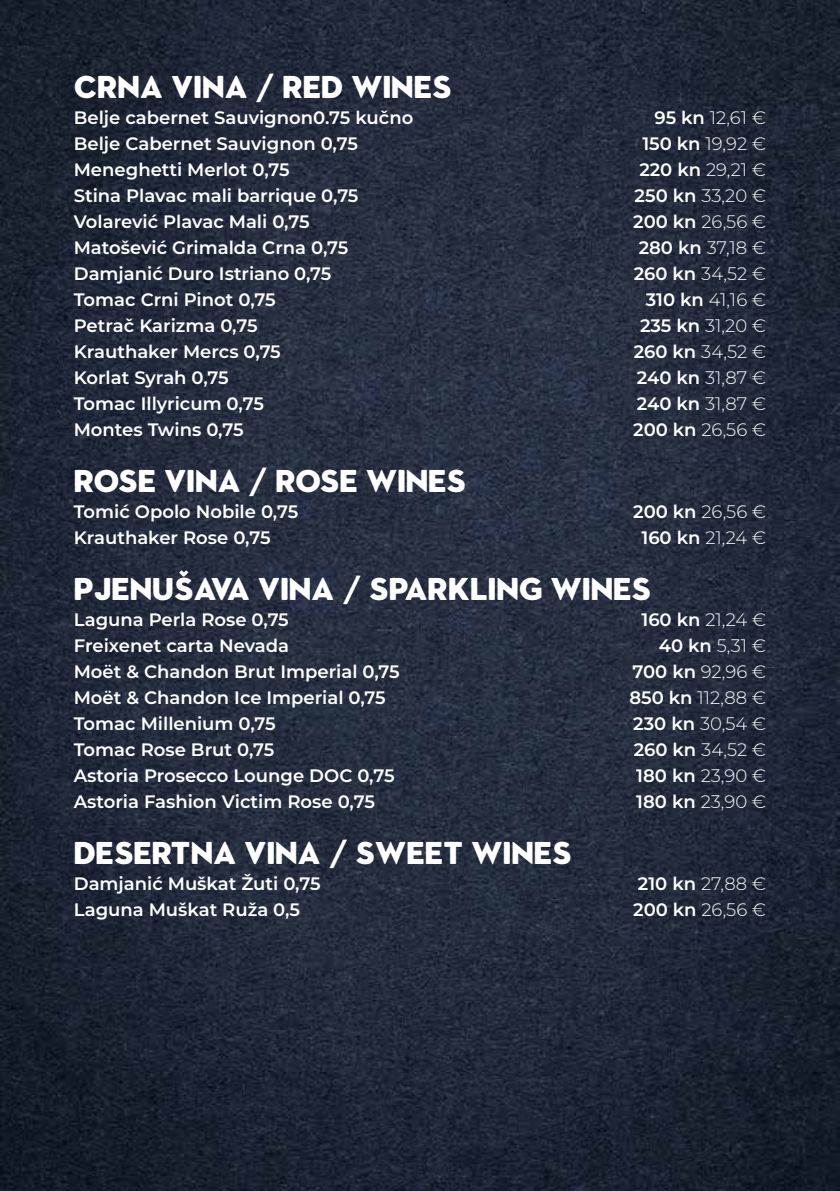
<style>
.page{position:relative;width:840px;height:1191px;background:#fff}
.page>*{position:absolute;margin:0;border:0;box-sizing:border-box;transform-origin:0 0}
.t1{font:900 30px "Sonder Sans";color:#fff}
.t2{font:600 18px "Montserrat";color:#fff}
.t3{font:300 18px "Montserrat";color:#fff}
.s1{font-weight:600}
</style>
<div class="page">
<img style="left:0;top:0;width:839px;height:1191px">
<h1 class="t1" style="left:74px;top:68px;width:379px">CRNA VINA / RED WINES</h1>
<p class="t2" style="left:74px;top:105px;width:341px">Belje cabernet Sauvignon0.75 kučno</p>
<p class="t3" style="left:654px;top:105px;width:113px"><span class="s1">95 kn</span> 12,61 €</p>
<p class="t2" style="left:74px;top:131px;width:285px">Belje Cabernet Sauvignon 0,75</p>
<p class="t3" style="left:642px;top:131px;width:125px"><span class="s1">150 kn</span> 19,92 €</p>
<p class="t2" style="left:74px;top:157px;width:217px">Meneghetti Merlot 0,75</p>
<p class="t3" style="left:639px;top:157px;width:128px"><span class="s1">220 kn</span> 29,21 €</p>
<p class="t2" style="left:74px;top:183px;width:286px">Stina Plavac mali barrique 0,75</p>
<p class="t3" style="left:634px;top:183px;width:133px"><span class="s1">250 kn</span> 33,20 €</p>
<p class="t2" style="left:74px;top:209px;width:237px">Volarević Plavac Mali 0,75</p>
<p class="t3" style="left:633px;top:209px;width:134px"><span class="s1">200 kn</span> 26,56 €</p>
<p class="t2" style="left:74px;top:235px;width:276px">Matošević Grimalda Crna 0,75</p>
<p class="t3" style="left:638px;top:235px;width:129px"><span class="s1">280 kn</span> 37,18 €</p>
<p class="t2" style="left:74px;top:261px;width:259px">Damjanić Duro Istriano 0,75</p>
<p class="t3" style="left:633px;top:261px;width:134px"><span class="s1">260 kn</span> 34,52 €</p>
<p class="t2" style="left:74px;top:287px;width:203px">Tomac Crni Pinot 0,75</p>
<p class="t3" style="left:645px;top:287px;width:122px"><span class="s1">310 kn</span> 41,16 €</p>
<p class="t2" style="left:74px;top:313px;width:185px">Petrač Karizma 0,75</p>
<p class="t3" style="left:639px;top:313px;width:127px"><span class="s1">235 kn</span> 31,20 €</p>
<p class="t2" style="left:74px;top:339px;width:208px">Krauthaker Mercs 0,75</p>
<p class="t3" style="left:633px;top:339px;width:134px"><span class="s1">260 kn</span> 34,52 €</p>
<p class="t2" style="left:74px;top:365px;width:156px">Korlat Syrah 0,75</p>
<p class="t3" style="left:636px;top:365px;width:131px"><span class="s1">240 kn</span> 31,87 €</p>
<p class="t2" style="left:74px;top:391px;width:191px">Tomac Illyricum 0,75</p>
<p class="t3" style="left:636px;top:391px;width:131px"><span class="s1">240 kn</span> 31,87 €</p>
<p class="t2" style="left:74px;top:417px;width:171px">Montes Twins 0,75</p>
<p class="t3" style="left:633px;top:417px;width:134px"><span class="s1">200 kn</span> 26,56 €</p>
<h1 class="t1" style="left:74px;top:462px;width:393px">ROSE VINA / ROSE WINES</h1>
<p class="t2" style="left:74px;top:499px;width:226px">Tomić Opolo Nobile 0,75</p>
<p class="t3" style="left:633px;top:499px;width:134px"><span class="s1">200 kn</span> 26,56 €</p>
<p class="t2" style="left:74px;top:525px;width:198px">Krauthaker Rose 0,75</p>
<p class="t3" style="left:641px;top:525px;width:126px"><span class="s1">160 kn</span> 21,24 €</p>
<h1 class="t1" style="left:74px;top:570px;width:578px">PJENUŠAVA VINA / SPARKLING WINES</h1>
<p class="t2" style="left:74px;top:607px;width:216px">Laguna Perla Rose 0,75</p>
<p class="t3" style="left:641px;top:607px;width:126px"><span class="s1">160 kn</span> 21,24 €</p>
<p class="t2" style="left:74px;top:633px;width:217px">Freixenet carta Nevada</p>
<p class="t3" style="left:658px;top:633px;width:109px"><span class="s1">40 kn</span> 5,31 €</p>
<p class="t2" style="left:74px;top:659px;width:327px">Moët &amp; Chandon Brut Imperial 0,75</p>
<p class="t3" style="left:632px;top:659px;width:135px"><span class="s1">700 kn</span> 92,96 €</p>
<p class="t2" style="left:74px;top:685px;width:313px">Moët &amp; Chandon Ice Imperial 0,75</p>
<p class="t3" style="left:629px;top:685px;width:138px"><span class="s1">850 kn</span> 112,88 €</p>
<p class="t2" style="left:74px;top:711px;width:203px">Tomac Millenium 0,75</p>
<p class="t3" style="left:633px;top:711px;width:134px"><span class="s1">230 kn</span> 30,54 €</p>
<p class="t2" style="left:74px;top:737px;width:202px">Tomac Rose Brut 0,75</p>
<p class="t3" style="left:633px;top:737px;width:134px"><span class="s1">260 kn</span> 34,52 €</p>
<p class="t2" style="left:74px;top:763px;width:322px">Astoria Prosecco Lounge DOC 0,75</p>
<p class="t3" style="left:636px;top:763px;width:131px"><span class="s1">180 kn</span> 23,90 €</p>
<p class="t2" style="left:74px;top:789px;width:302px">Astoria Fashion Victim Rose 0,75</p>
<p class="t3" style="left:636px;top:789px;width:131px"><span class="s1">180 kn</span> 23,90 €</p>
<h1 class="t1" style="left:74px;top:834px;width:499px">DESERTNA VINA / SWEET WINES</h1>
<p class="t2" style="left:74px;top:871px;width:248px">Damjanić Muškat Žuti 0,75</p>
<p class="t3" style="left:637px;top:871px;width:130px"><span class="s1">210 kn</span> 27,88 €</p>
<p class="t2" style="left:74px;top:897px;width:228px">Laguna Muškat Ruža 0,5</p>
<p class="t3" style="left:633px;top:897px;width:134px"><span class="s1">200 kn</span> 26,56 €</p>
</div>
